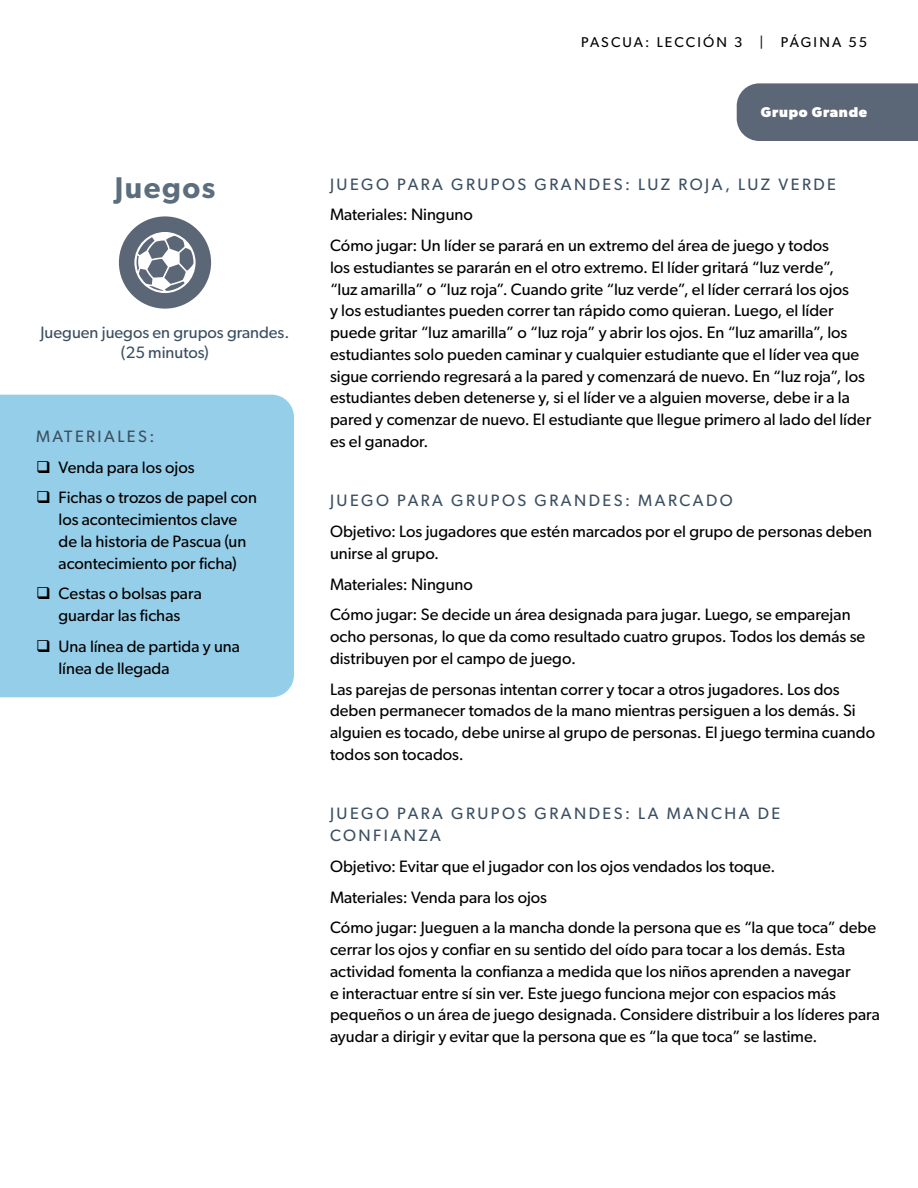
<style>
.page{position:relative;width:918px;height:1188px;background:#fff}
.page>*{position:absolute;margin:0;border:0;box-sizing:border-box;transform-origin:0 0}
.t1{font:600 30px "Gibson";letter-spacing:.05em;color:#5c6e7d}
.t2{font:16.5px/21.8px "Gibson";color:#000}
.t3{font:16.5px/21.8px "Gibson";letter-spacing:.15em;color:#3b4f61}
.t4{font:16.5px/19.8px "Gibson";color:#3b4f61;text-align:center}
.t5{font:14.25px "Gibson";letter-spacing:.15em;color:#000}
.t6{font:700 14.25px "Gibson";letter-spacing:.05em;color:#fff}
</style>
<div class="page">
<div style="left:119px;top:216px;width:92px;height:93px;background:#5b6676;border-radius:50%"></div>
<svg style="left:134px;top:232px;width:62px;height:61px"></svg>
<div style="left:737px;top:83px;width:181px;height:58px;background:#5b6676"></div>
<div style="left:0;top:395px;width:294px;height:302px;background:#95cee9"></div>
<h1 class="t1" style="left:115px;top:170px;width:102px">Juegos</h1>
<p class="t4" style="left:41px;top:323px;width:250px">Jueguen juegos en grupos grandes. (25 minutos)</p>
<p class="t3" style="left:36px;top:425px;width:120px">MATERIALES:</p>
<p class="t2" style="left:36px;top:456px;width:160px">❑ Venda para los ojos</p>
<p class="t2" style="left:59px;top:487px;width:200px;text-indent:-23px">❑ Fichas o trozos de papel con los acontecimientos clave de la historia de Pascua (un acontecimiento por ficha)</p>
<p class="t2" style="left:36px;top:583px;width:167px;text-align:center">❑ Cestas o bolsas para guardar las fichas</p>
<p class="t2" style="left:59px;top:635px;width:183px;text-indent:-23px">❑ Una línea de partida y una línea de llegada</p>
<p class="t5" style="left:581px;top:34px;width:288px">PASCUA: LECCIÓN 3 | PÁGINA 55</p>
<p class="t6" style="left:761px;top:104px;width:108px">Grupo Grande</p>
<p class="t3" style="left:330px;top:173px;width:507px">JUEGO PARA GRUPOS GRANDES: LUZ ROJA, LUZ VERDE</p>
<p class="t2" style="left:330px;top:199px;width:501px;line-height:30.8px">Materiales: Ninguno<br>Cómo jugar: Un líder se parará en un extremo del área de juego y todos</p>
<p class="t2" style="left:330px;top:256px;width:543px">los estudiantes se pararán en el otro extremo. El líder gritará “luz verde”,<br>“luz amarilla” o “luz roja”. Cuando grite “luz verde”, el líder cerrará los ojos<br>y los estudiantes pueden correr tan rápido como quieran. Luego, el líder puede gritar “luz amarilla” o “luz roja” y abrir los ojos. En “luz amarilla”, los estudiantes solo pueden caminar y cualquier estudiante que el líder vea que sigue corriendo regresará a la pared y comenzará de nuevo. En “luz roja”, los estudiantes deben detenerse y, si el líder ve a alguien moverse, debe ir a la pared y comenzar de nuevo. El estudiante que llegue primero al lado del líder es el ganador.</p>
<p class="t3" style="left:330px;top:490px;width:404px">JUEGO PARA GRUPOS GRANDES: MARCADO</p>
<p class="t2" style="left:330px;top:520px;width:544px">Objetivo: Los jugadores que estén marcados por el grupo de personas deben unirse al grupo.</p>
<p class="t2" style="left:330px;top:568px;width:522px;line-height:30.8px">Materiales: Ninguno<br>Cómo jugar: Se decide un área designada para jugar. Luego, se emparejan</p>
<p class="t2" style="left:330px;top:625px;width:537px">ocho personas, lo que da como resultado cuatro grupos. Todos los demás se distribuyen por el campo de juego.</p>
<p class="t2" style="left:330px;top:678px;width:547px">Las parejas de personas intentan correr y tocar a otros jugadores. Los dos deben permanecer tomados de la mano mientras persiguen a los demás. Si alguien es tocado, debe unirse al grupo de personas. El juego termina cuando todos son tocados.</p>
<p class="t3" style="left:330px;top:803px;width:452px">JUEGO PARA GRUPOS GRANDES: LA MANCHA DE<br>CONFIANZA</p>
<p class="t2" style="left:330px;top:851px;width:548px;line-height:30.8px">Objetivo: Evitar que el jugador con los ojos vendados los toque.<br>Materiales: Venda para los ojos<br>Cómo jugar: Jueguen a la mancha donde la persona que es “la que toca” debe</p>
<p class="t2" style="left:330px;top:938px;width:551px">cerrar los ojos y confiar en su sentido del oído para tocar a los demás. Esta actividad fomenta la confianza a medida que los niños aprenden a navegar<br>e interactuar entre sí sin ver. Este juego funciona mejor con espacios más pequeños o un área de juego designada. Considere distribuir a los líderes para ayudar a dirigir y evitar que la persona que es “la que toca” se lastime.</p>
</div>
